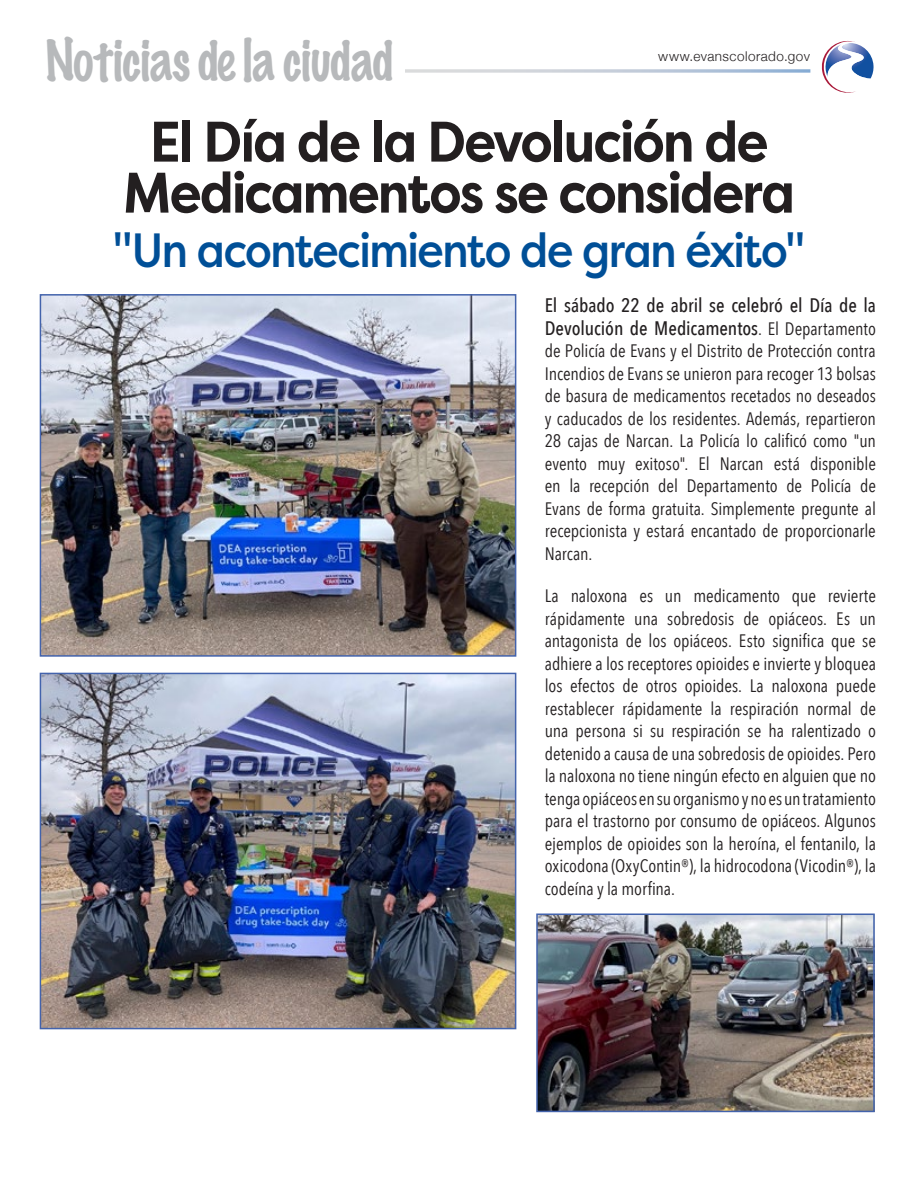
<style>
.page{position:relative;width:918px;height:1188px;background:#fff}
.page>*{position:absolute;margin:0;border:0;box-sizing:border-box;transform-origin:0 0}
.t1{font:700 57px/51px "Filson Pro";letter-spacing:-.035em;color:#231f20;text-align:center;scale:.9 1}
.t2{font:100 52.5px "Marker Felt";letter-spacing:-.01em;color:#b7b9bb;scale:.94 1}
.t3{font:500 48px "Filson Pro";letter-spacing:-.035em;color:#004f97;scale:.9 1}
.t4{font:500 19.5px/22.5px "Avenir Next Condensed";letter-spacing:-.005em;color:#231f20}
.t5{font:18px/22.5px "Avenir Next Condensed";letter-spacing:-.005em;color:#231f20;text-align:justify}
.t6{font:300 13.5px "Helvetica Neue";letter-spacing:.035em;color:#231f20}
.s1{font-weight:400;font-size:18px}
</style>
<div class="page">
<svg style="left:405px;top:69px;width:405px;height:4px;background:#c8d2de"></svg>
<svg style="left:821px;top:41px;width:53px;height:52px"></svg>
<img style="left:43px;top:676px;width:470px;height:350px">
<div style="left:40px;top:673px;width:476px;height:356px;border:2px solid #4363ac"></div>
<img style="left:539px;top:916px;width:333px;height:193px">
<div style="left:536px;top:913px;width:339px;height:199px;border:2px solid #4363ac"></div>
<img style="left:43px;top:297px;width:470px;height:357px">
<div style="left:40px;top:294px;width:476px;height:363px;border:2px solid #4363ac"></div>
<h2 class="t2" style="left:45px;top:18px;width:373px">Noticias de la ciudad</h2>
<p class="t6" style="left:658px;top:45px;width:153px">www.evanscolorado.gov</p>
<h1 class="t1" style="left:123px;top:117px;width:748px">El Día de la Devolución de<br>Medicamentos se considera</h1>
<h3 class="t3" style="left:113px;top:217px;width:770px">"Un acontecimiento de gran éxito"</h3>
<p class="t4" style="left:545px;top:294px;width:333px">El sábado 22 de abril se celebró el Día de la<br>Devolución de Medicamentos<span class="s1">. El Departamento</span></p>
<p class="t5" style="left:545px;top:339px;width:333px">de Policía de Evans y el Distrito de Protección contra Incendios de Evans se unieron para recoger 13 bolsas de basura de medicamentos recetados no deseados y caducados de los residentes. Además, repartieron 28 cajas de Narcan. La Policía lo calificó como "un evento muy exitoso". El Narcan está disponible en la recepción del Departamento de Policía de Evans de forma gratuita. Simplemente pregunte al recepcionista y estará encantado de proporcionarle Narcan.</p>
<p class="t5" style="left:545px;top:584px;width:333px">La naloxona es un medicamento que revierte rápidamente una sobredosis de opiáceos. Es un antagonista de los opiáceos. Esto significa que se adhiere a los receptores opioides e invierte y bloquea los efectos de otros opioides. La naloxona puede restablecer rápidamente la respiración normal de una persona si su respiración se ha ralentizado o detenido a causa de una sobredosis de opioides. Pero la naloxona no tiene ningún efecto en alguien que no tenga opiáceos en su organismo y no es un tratamiento para el trastorno por consumo de opiáceos. Algunos ejemplos de opioides son la heroína, el fentanilo, la oxicodona (OxyContin®), la hidrocodona (Vicodin®), la codeína y la morfina.</p>
</div>
